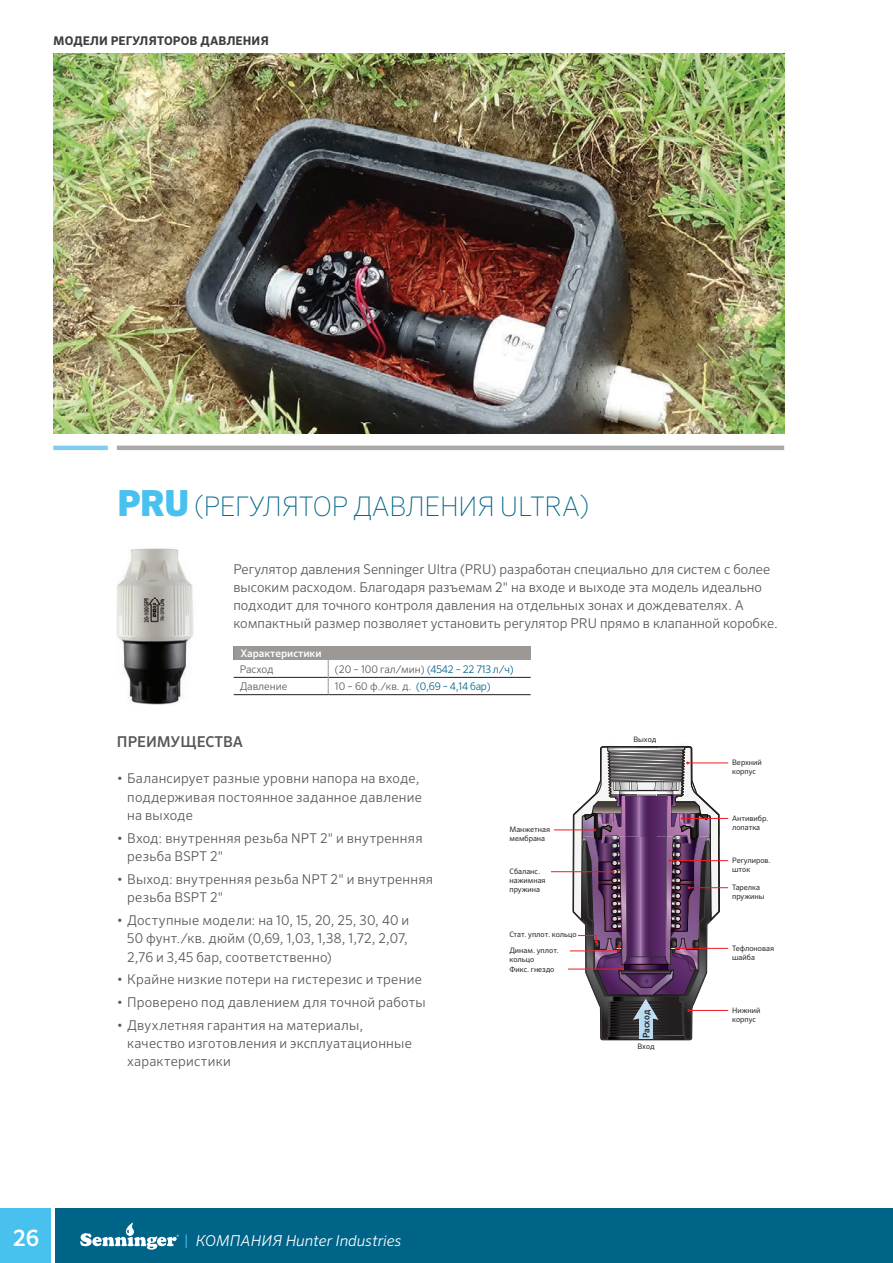
<style>
.page{position:relative;width:893px;height:1263px;background:#fff}
.page>*{position:absolute;margin:0;border:0;box-sizing:border-box;transform-origin:0 0}
.t1{font:100 27px "Sero Pro";letter-spacing:-.01em;color:#006489}
.t2{font:500 22.5px "Sero Pro";color:#fff}
.t3{font:italic 300 15px "Sero Pro";letter-spacing:.005em;color:#fff}
.t4{font:500 15px "Sero Pro";color:#565855}
.t5{font:300 13.5px/18.3px "Sero Pro";letter-spacing:.01em;color:#565855}
.t6{font:700 12px "Sero Pro";letter-spacing:.01em;color:#3e3e3f}
.t7{font:300 10.5px "Sero Pro";color:#565855}
.t8{font:300 10.5px "Sero Pro";letter-spacing:-.02em;color:#006489}
.t9{font:500 10.5px "Sero Pro";color:#fff}
.t10{font:500 9px "Sero Pro";letter-spacing:-.01em;color:#231f20;scale:.96 1}
.t11{font:500 7.65px "Sero Pro";color:#231f20}
.t12{font:7.5px/9px "Sero Pro";color:#231f20}
.s1{font-weight:900;font-size:36px;color:#48c1ef}
.s2{color:#006489}
.s3{color:#565855}
.s4{font-style:normal;color:#48c1ef}
</style>
<div class="page">
<div style="left:0;top:1208px;width:51px;height:55px;background:#48c1ef"></div>
<div style="left:55px;top:1208px;width:837px;height:55px;background:#006489"></div>
<svg style="left:80px;top:1222px;width:99px;height:27px"></svg>
<hr style="left:892px;top:1208px;width:1px;height:55px;background:#006489">
<img style="left:117px;top:548px;width:77px;height:156px">
<div style="left:234px;top:646px;width:297px;height:14px;background:#9b9896"></div>
<hr style="left:328px;top:694px;width:203px;height:1px;background:#231f20">
<hr style="left:234px;top:677px;width:94px;height:1px;background:#231f20">
<hr style="left:329px;top:677px;width:202px;height:1px;background:#231f20">
<svg style="left:328px;top:660px;width:1px;height:34px"></svg>
<hr style="left:234px;top:694px;width:94px;height:1px;background:#231f20">
<svg style="left:233px;top:646px;width:1px;height:14px"></svg>
<div style="left:117px;top:445px;width:667px;height:5px;background:#aba9a7"></div>
<div style="left:53px;top:445px;width:55px;height:5px;background:#7ecef3"></div>
<hr style="left:689px;top:1010px;width:39px;height:1px;background:#ee1d23">
<hr style="left:688px;top:762px;width:40px;height:1px;background:#ee1d23">
<hr style="left:545px;top:871px;width:68px;height:1px;background:#ee1d23">
<hr style="left:676px;top:948px;width:52px;height:1px;background:#ee1d23">
<hr style="left:689px;top:887px;width:39px;height:1px;background:#ee1d23">
<hr style="left:670px;top:860px;width:58px;height:1px;background:#ee1d23">
<hr style="left:682px;top:818px;width:46px;height:1px;background:#ee1d23">
<hr style="left:538px;top:829px;width:57px;height:1px;background:#ee1d23">
<svg style="left:559px;top:745px;width:161px;height:296px"></svg>
<div style="left:509px;top:826px;width:45px;height:18px;background:#fff"></div>
<div style="left:509px;top:868px;width:42px;height:27px;background:#fff"></div>
<div style="left:509px;top:946px;width:53px;height:16px;background:#fff"></div>
<div style="left:509px;top:966px;width:59px;height:10px;background:#fff"></div>
<div style="left:509px;top:931px;width:69px;height:10px;background:#fff"></div>
<img style="left:53px;top:53px;width:731px;height:381px">
<div style="left:639px;top:1009px;width:14px;height:29px;background:#b9dbf0"></div>
<p class="t6" style="left:53px;top:33px;width:217px">МОДЕЛИ РЕГУЛЯТОРОВ ДАВЛЕНИЯ</p>
<h1 class="t1" style="left:117px;top:490px;width:473px"><span class="s1">PRU</span> (РЕГУЛЯТОР ДАВЛЕНИЯ ULTRA)</h1>
<p class="t5" style="left:233px;top:560px;width:546px">Регулятор давления Senninger Ultra (PRU) разработан специально для систем с более высоким расходом. Благодаря разъемам 2" на входе и выходе эта модель идеально подходит для точного контроля давления на отдельных зонах и дождевателях. А компактный размер позволяет установить регулятор PRU прямо в клапанной коробке.</p>
<p class="t9" style="left:240px;top:647px;width:83px">Характеристики</p>
<p class="t7" style="left:240px;top:663px;width:35px">Расход</p>
<p class="t7" style="left:335px;top:663px;width:180px">(20 – 100 гал/мин) <span class="s2">(4542 – 22 713 л/ч)</span></p>
<p class="t7" style="left:240px;top:680px;width:49px">Давление</p>
<p class="t8" style="left:335px;top:680px;width:157px"><span class="s3">10 – 60 ф./кв. д.</span> (0,69 – 4,14 бар)</p>
<p class="t4" style="left:117px;top:732px;width:128px">ПРЕИМУЩЕСТВА</p>
<p class="t5" style="left:127px;top:769px;width:296px;text-indent:-10px">• Балансирует разные уровни напора на входе, поддерживая постоянное заданное давление на выходе</p>
<p class="t5" style="left:127px;top:828px;width:297px;text-indent:-10px">• Вход: внутренняя резьба NPT 2" и внутренняя резьба BSPT 2"</p>
<p class="t5" style="left:127px;top:869px;width:307px;text-indent:-10px">• Выход: внутренняя резьба NPT 2" и внутренняя резьба BSPT 2"</p>
<p class="t5" style="left:127px;top:910px;width:284px;text-align:justify;text-indent:-10px">• Доступные модели: на 10, 15, 20, 25, 30, 40 и 50 фунт./кв. дюйм (0,69, 1,03, 1,38, 1,72, 2,07, 2,76 и 3,45 бар, соответственно)</p>
<p class="t5" style="left:117px;top:970px;width:306px">• Крайне низкие потери на гистерезис и трение</p>
<p class="t5" style="left:117px;top:993px;width:310px">• Проверено под давлением для точной работы</p>
<p class="t5" style="left:127px;top:1015px;width:286px;text-indent:-10px">• Двухлетняя гарантия на материалы, качество изготовления и эксплуатационные характеристики</p>
<h2 class="t2" style="left:13px;top:1224px;width:28px">26</h2>
<p class="t3" style="left:184px;top:1232px;width:219px"><span class="s4">|</span> КОМПАНИЯ Hunter Industries</p>
<p class="t12" style="left:509px;top:824px;width:42px">Манжетная мембрана</p>
<p class="t12" style="left:509px;top:866px;width:38px">Сбаланс. нажимная пружина</p>
<p class="t12" style="left:509px;top:930px;width:69px">Стат. уплот. кольцо</p>
<p class="t12" style="left:509px;top:945px;width:51px">Динам. уплот. кольцо</p>
<p class="t12" style="left:509px;top:965px;width:47px">Фикс. гнездо</p>
<p class="t12" style="left:633px;top:735px;width:24px">Выход</p>
<p class="t10" style="left:641px;top:1038px;width:31px;rotate:-90deg">Расход</p>
<p class="t11" style="left:641px;top:1027px;width:18px;rotate:-90deg">Flow</p>
<p class="t12" style="left:638px;top:1041px;width:19px">Вход</p>
<p class="t12" style="left:732px;top:758px;width:31px">Верхний корпус</p>
<p class="t12" style="left:732px;top:813px;width:38px">Антивибр. лопатка</p>
<p class="t12" style="left:732px;top:855px;width:40px">Регулиров. шток</p>
<p class="t12" style="left:732px;top:882px;width:34px">Тарелка пружины</p>
<p class="t12" style="left:732px;top:943px;width:43px">Тефлоновая шайба</p>
<p class="t12" style="left:732px;top:1005px;width:30px">Нижний корпус</p>
</div>
